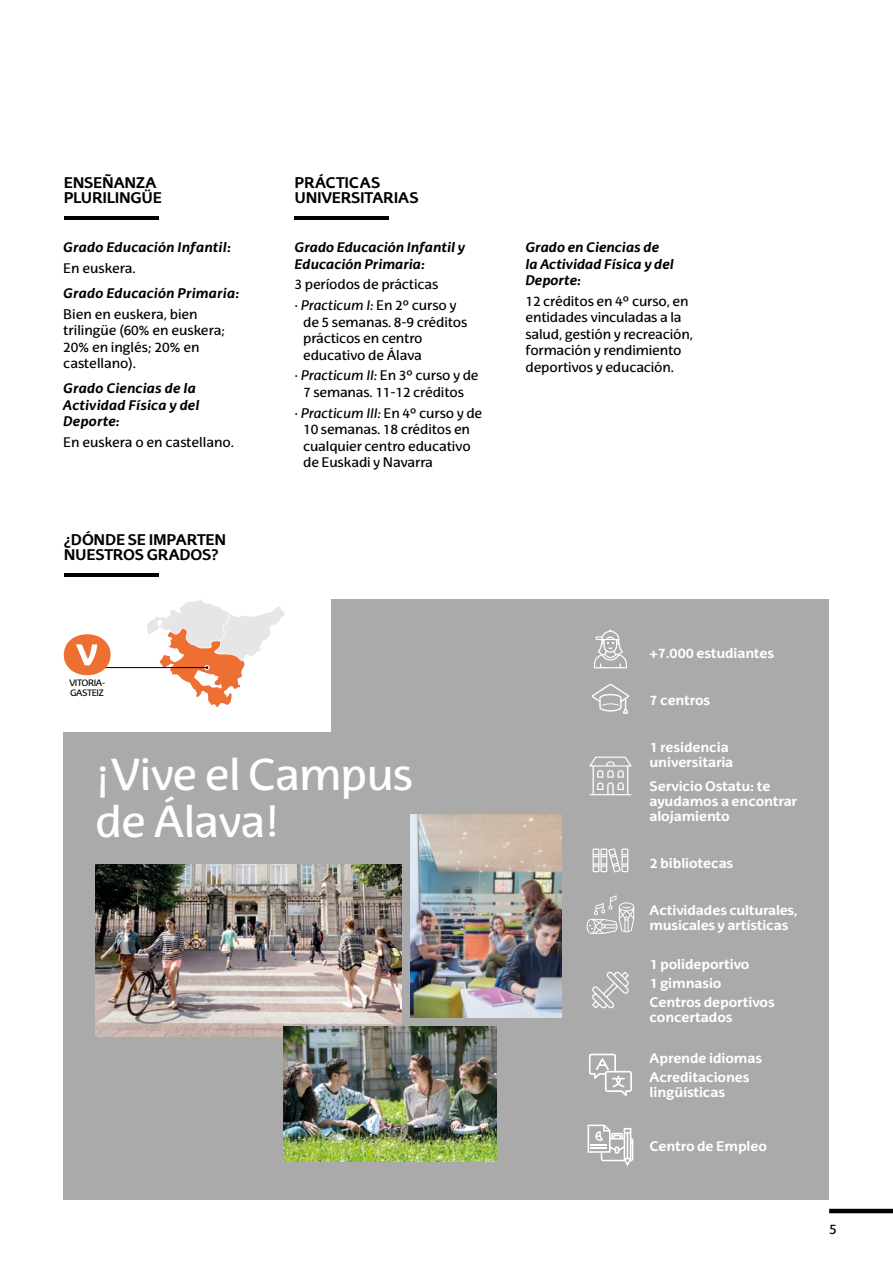
<style>
.page{position:relative;width:893px;height:1263px;background:#fff}
.page>*{position:absolute;margin:0;border:0;box-sizing:border-box;transform-origin:0 0}
.texto_us{font:43.5px/46.5px "EHU Sans";letter-spacing:-.02em;color:#fff}
.texto_us-2{font:700 15px/15px "EHU Sans";letter-spacing:-.02em;color:#000}
.texto_us-3{font:700 15px "EHU Sans";color:#000}
.texto_us-4{font:13.5px/16.5px "EHU Sans";letter-spacing:-.01em;color:#000}
.texto_us-5{font:700 13.5px/15px "EHU Sans";letter-spacing:-.01em;color:#fff}
.texto_us-6{font:italic 700 13.5px/16.5px "EHU Sans";letter-spacing:-.005em;color:#000}
.Normal_us{font:9px/10.1px "EHU Sans";letter-spacing:-.05em;color:#000}
.s1{font-style:italic}
</style>
<div class="page">
<hr style="left:829px;top:1209px;width:64px;height:4px;background:#000">
<div style="left:64px;top:599px;width:765px;height:600px;background:#abaaaa"></div>
<img style="left:95px;top:864px;width:306px;height:172px">
<img style="left:284px;top:1026px;width:212px;height:135px">
<img style="left:410px;top:814px;width:152px;height:204px">
<svg style="left:592px;top:684px;width:37px;height:30px"></svg>
<svg style="left:594px;top:630px;width:33px;height:38px"></svg>
<svg style="left:587px;top:895px;width:47px;height:39px"></svg>
<svg style="left:592px;top:971px;width:37px;height:38px"></svg>
<svg style="left:588px;top:1124px;width:45px;height:42px"></svg>
<svg style="left:589px;top:1054px;width:43px;height:42px"></svg>
<svg style="left:592px;top:848px;width:36px;height:24px"></svg>
<svg style="left:589px;top:757px;width:43px;height:38px"></svg>
<div style="left:0;top:534px;width:331px;height:197px;background:#fff"></div>
<hr style="left:295px;top:216px;width:94px;height:3px;background:#000">
<hr style="left:64px;top:216px;width:94px;height:3px;background:#000">
<hr style="left:64px;top:573px;width:94px;height:4px;background:#000">
<svg style="left:146px;top:599px;width:139px;height:108px"></svg>
<hr style="left:101px;top:667px;width:106px;height:1px;background:#000">
<div style="left:64px;top:634px;width:47px;height:41px;background:#ed6f32;border-radius:50%"></div>
<svg style="left:76px;top:644px;width:21px;height:21px"></svg>
<p class="texto_us-2" style="left:64px;top:175px;width:100px">ENSEÑANZA<br>PLURILINGÜE</p>
<p class="texto_us-6" style="left:63px;top:239px;width:169px">Grado Educación Infantil:</p>
<p class="texto_us-4" style="left:63px;top:260px;width:74px">En euskera.</p>
<p class="texto_us-6" style="left:63px;top:284px;width:177px">Grado Educación Primaria:</p>
<p class="texto_us-4" style="left:63px;top:305px;width:163px">Bien en euskera, bien trilingüe (60% en euskera;<br>20% en inglés; 20% en castellano).</p>
<p class="texto_us-6" style="left:63px;top:380px;width:138px">Grado Ciencias de la<br>Actividad Física y del<br>Deporte:</p>
<p class="texto_us-4" style="left:63px;top:434px;width:172px">En euskera o en castellano.</p>
<p class="texto_us-2" style="left:64px;top:532px;width:164px">¿DÓNDE SE IMPARTEN<br>NUESTROS GRADOS?</p>
<p class="Normal_us" style="left:69px;top:677px;width:38px">VITORIA-<br>GASTEIZ</p>
<p class="texto_us-3" style="left:295px;top:173px;width:87px">PRÁCTICAS</p>
<p class="texto_us-2" style="left:295px;top:190px;width:126px">UNIVERSITARIAS</p>
<p class="texto_us-6" style="left:295px;top:239px;width:172px">Grado Educación Infantil y<br>Educación Primaria:</p>
<p class="texto_us-4" style="left:295px;top:276px;width:145px">3 períodos de prácticas</p>
<p class="texto_us-4" style="left:303px;top:297px;width:166px;text-indent:-9px">· <span class="s1">Practicum I:</span> En 2º curso y de 5 semanas. 8-9 créditos prácticos en centro educativo de Álava</p>
<p class="texto_us-4" style="left:295px;top:367px;width:186px;text-align:center">· <span class="s1">Practicum II:</span> En 3º curso y de<br>7 semanas. 11-12 créditos</p>
<p class="texto_us-4" style="left:303px;top:404px;width:181px;text-indent:-9px">· <span class="s1">Practicum III:</span> En 4º curso y de<br>10 semanas. 18 créditos en cualquier centro educativo de Euskadi y Navarra</p>
<p class="texto_us" style="left:95px;top:751px;width:319px">¡Vive el Campus de Álava!</p>
<p class="texto_us-6" style="left:525px;top:239px;width:150px">Grado en Ciencias de la Actividad Física y del<br>Deporte:</p>
<p class="texto_us-4" style="left:525px;top:293px;width:169px">12 créditos en 4º curso, en entidades vinculadas a la salud, gestión y recreación, formación y rendimiento deportivos y educación.</p>
<p class="texto_us-5" style="left:649px;top:645px;width:126px">+7.000 estudiantes</p>
<p class="texto_us-5" style="left:649px;top:692px;width:62px">7 centros</p>
<p class="texto_us-5" style="left:649px;top:739px;width:85px">1 residencia universitaria</p>
<p class="texto_us-5" style="left:649px;top:778px;width:149px">Servicio Ostatu: te ayudamos a encontrar alojamiento</p>
<p class="texto_us-5" style="left:649px;top:855px;width:85px">2 bibliotecas</p>
<p class="texto_us-5" style="left:649px;top:902px;width:149px">Actividades culturales, musicales y artísticas</p>
<p class="texto_us-5" style="left:649px;top:956px;width:101px">1 polideportivo</p>
<p class="texto_us-5" style="left:649px;top:975px;width:73px">1 gimnasio</p>
<p class="texto_us-5" style="left:649px;top:994px;width:127px">Centros deportivos concertados</p>
<p class="texto_us-5" style="left:649px;top:1050px;width:114px">Aprende idiomas</p>
<p class="texto_us-5" style="left:649px;top:1069px;width:101px">Acreditaciones lingüísticas</p>
<p class="texto_us-5" style="left:649px;top:1138px;width:119px">Centro de Empleo</p>
<p class="texto_us-4" style="left:829px;top:1221px;width:9px">5</p>
</div>
